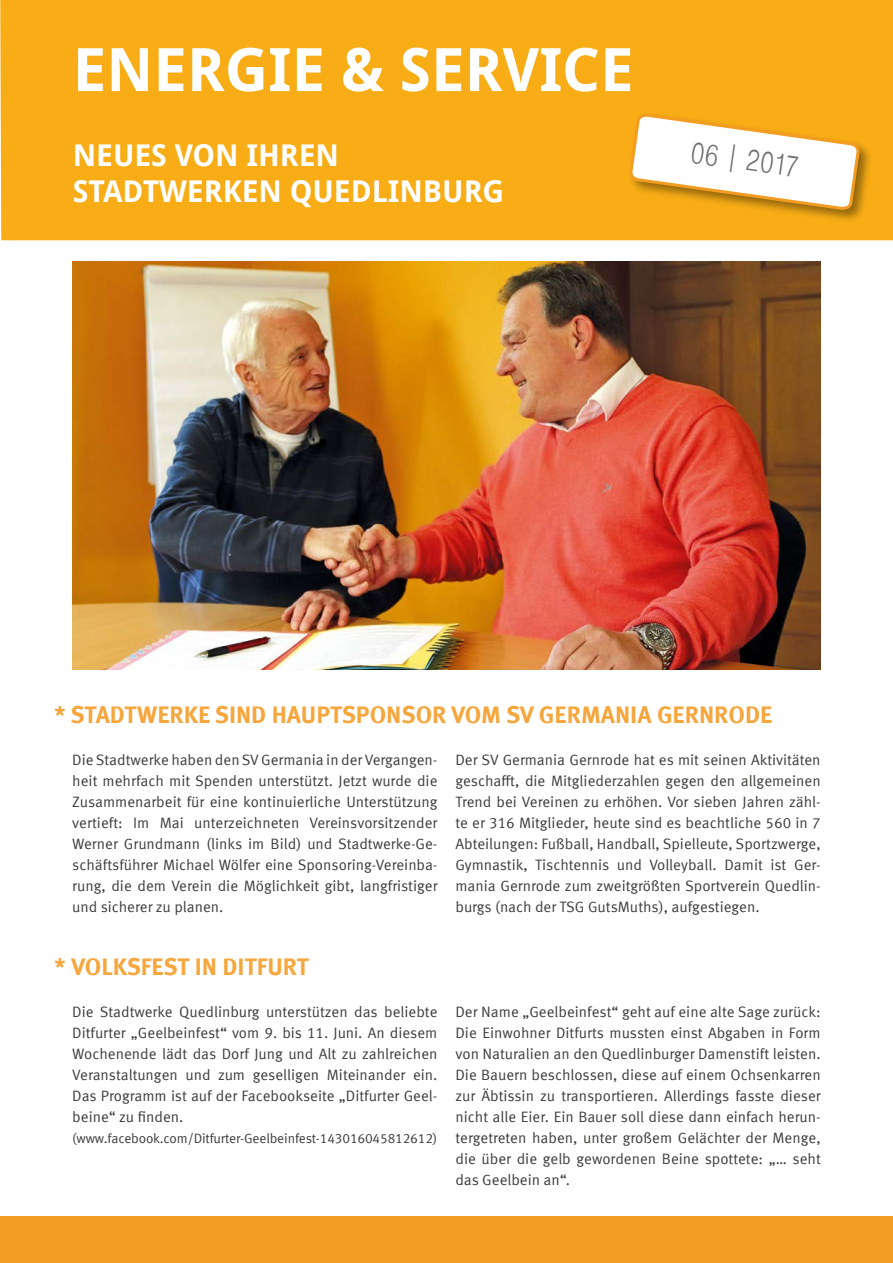
<style>
.page{position:relative;width:893px;height:1263px;background:#fff}
.page>*{position:absolute;margin:0;border:0;box-sizing:border-box;transform-origin:0 0}
.t1{font:700 60px "Droid Sans";color:#fff}
.t2{font:700 30px/36px "Droid Sans";color:#fff}
.t3{font:30px "Dotum";color:#706f6f;scale:.8 1}
.t4{font:700 24px "Meta Offc Pro";color:#f5a63c}
.t5{font:15px/21px "Meta Offc Pro Norm";color:#3c3c3b;text-align:justify}
.t6{font:13.5px "Meta Offc Pro Norm";letter-spacing:-.01em;color:#3c3c3b}
</style>
<div class="page">
<div style="left:1px;top:0;width:892px;height:240px;background:#f8ad16"></div>
<div style="left:628px;top:112px;width:245px;height:112px;background:#000;opacity:.4"></div>
<svg style="left:628px;top:109px;width:233px;height:105px"></svg>
<div style="left:0;top:1216px;width:893px;height:47px;background:#f39c22"></div>
<hr style="left:0;top:0;width:1px;height:1263px;background:#e3e3e3">
<img style="left:72px;top:261px;width:749px;height:408px">
<h1 class="t1" style="left:73px;top:31px;width:562px">ENERGIE &amp; SERVICE</h1>
<h2 class="t2" style="left:73px;top:138px;width:433px">NEUES VON IHREN<br>STADTWERKEN QUEDLINBURG</h2>
<h2 class="t3" style="left:693px;top:137px;width:137px;rotate:8deg">06 | 2017</h2>
<h3 class="t4" style="left:54px;top:696px;width:720px">* STADTWERKE SIND HAUPTSPONSOR VOM SV GERMANIA GERNRODE</h3>
<p class="t5" style="left:72px;top:749px;width:367px">Die Stadtwerke haben den SV Germania in der Vergangen&shy;heit mehrfach mit Spenden unterstützt. Jetzt wurde die Zusammenarbeit für eine kontinuierliche Unterstützung vertieft: Im Mai unterzeichneten Vereinsvorsitzender Werner Grundmann (links im Bild) und Stadtwerke-Ge&shy;schäftsführer Michael Wölfer eine Sponsoring-Vereinba&shy;rung, die dem Verein die Möglichkeit gibt, langfristiger und sicherer zu planen.</p>
<p class="t5" style="left:455px;top:749px;width:367px">Der SV Germania Gernrode hat es mit seinen Aktivitäten geschafft, die Mitgliederzahlen gegen den allgemeinen Trend bei Vereinen zu erhöhen. Vor sieben Jahren zähl&shy;te er 316 Mitglieder, heute sind es beachtliche 560 in 7<br>Abteilungen: Fußball, Handball, Spielleute, Sportzwerge, Gymnastik, Tischtennis und Volleyball. Damit ist Ger&shy;mania Gernrode zum zweitgrößten Sportverein Quedlin&shy;burgs (nach der TSG GutsMuths), aufgestiegen.</p>
<h3 class="t4" style="left:54px;top:948px;width:256px">* VOLKSFEST IN DITFURT</h3>
<p class="t5" style="left:72px;top:1001px;width:367px">Die Stadtwerke Quedlinburg unterstützen das beliebte Ditfurter „Geelbeinfest“ vom 9. bis 11. Juni. An diesem Wochenende lädt das Dorf Jung und Alt zu zahlreichen Veranstaltungen und zum geselligen Miteinander ein.<br>Das Programm ist auf der Facebookseite „Ditfurter Geel&shy;beine“ zu finden.</p>
<p class="t6" style="left:72px;top:1128px;width:366px">(www.facebook.com/Ditfurter-Geelbeinfest-143016045812612)</p>
<p class="t5" style="left:455px;top:1001px;width:367px">Der Name „Geelbeinfest“ geht auf eine alte Sage zurück:<br>Die Einwohner Ditfurts mussten einst Abgaben in Form von Naturalien an den Quedlinburger Damenstift leisten.<br>Die Bauern beschlossen, diese auf einem Ochsenkarren zur Äbtissin zu transportieren. Allerdings fasste dieser nicht alle Eier. Ein Bauer soll diese dann einfach herun&shy;tergetreten haben, unter großem Gelächter der Menge, die über die gelb gewordenen Beine spottete: „… seht das Geelbein an“.</p>
</div>
